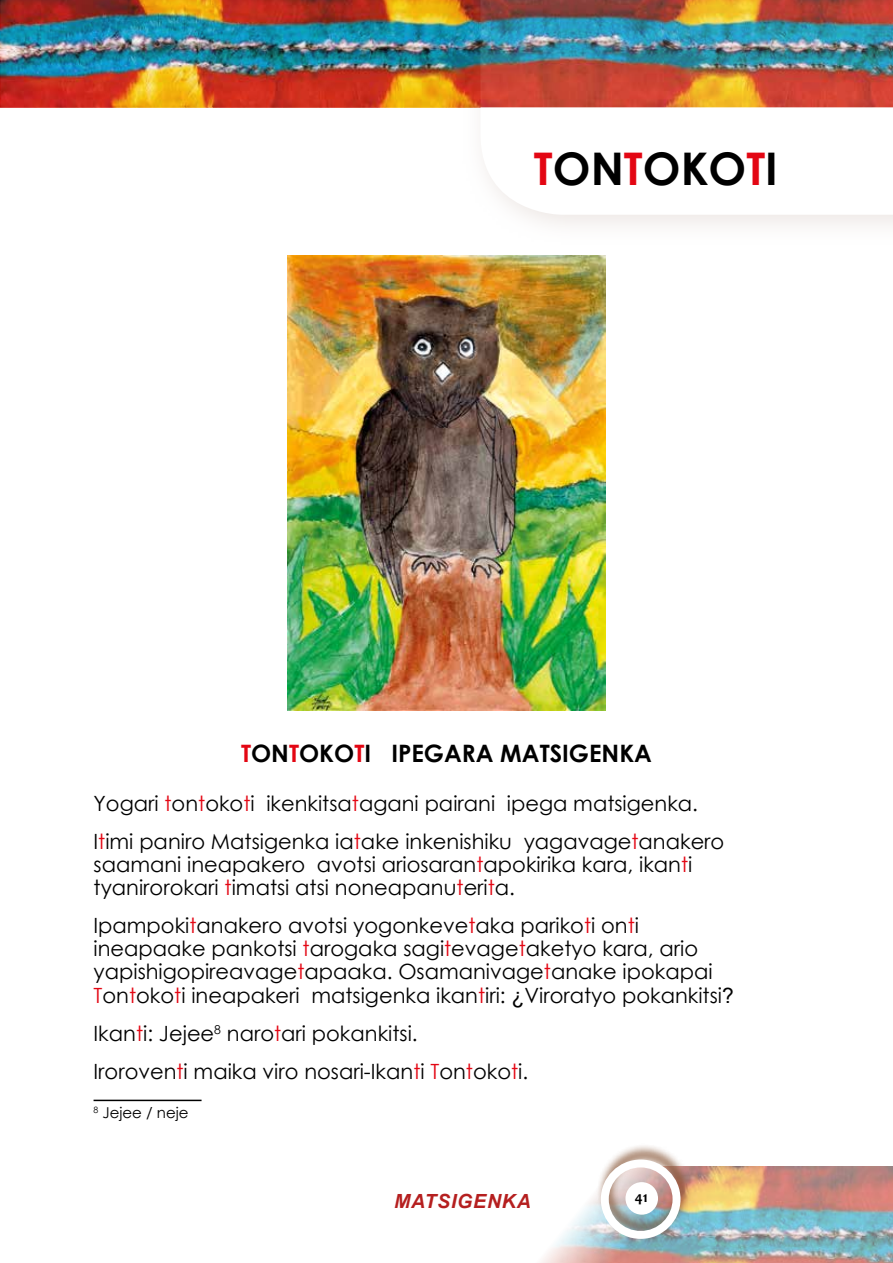
<style>
.page{position:relative;width:893px;height:1263px;background:#fff}
.page>*{position:absolute;margin:0;border:0;box-sizing:border-box;transform-origin:0 0}
.t1{font:700 45px "Century Gothic";color:#000}
.t2{font:700 24px "Century Gothic";color:#000}
.t3{font:21px/23.1px "Century Gothic";color:#000}
.t4{font:italic 700 19.5px "Arial";letter-spacing:.04em;color:#b51f1f}
.t5{font:15px "Century Gothic";color:#000}
.t6{font:700 15px "Candara";color:#000}
.s1{color:#e30613}
.s2{font-family:"Arial"}
</style>
<div class="page">
<img style="left:541px;top:1167px;width:352px;height:96px">
<div style="left:596px;top:1143px;width:96px;height:96px;background:#7a4320;opacity:.75"></div>
<img style="left:601px;top:1159px;width:79px;height:80px">
<div style="left:625px;top:1182px;width:33px;height:33px;background:#fff;border-radius:50%"></div>
<div style="left:462px;top:0;width:431px;height:246px;background:linear-gradient(to right,#fcfcfb,#f9f6f6)"></div>
<svg style="left:480px;top:107px;width:413px;height:108px"></svg>
<img style="left:0;top:0;width:893px;height:107px">
<hr style="left:94px;top:1100px;width:108px;height:1px;background:#000">
<img style="left:287px;top:255px;width:319px;height:455px">
<h1 class="t1" style="left:534px;top:134px;width:245px"><span class="s1">T</span>ON<span class="s1">T</span>OKO<span class="s1">T</span>I</h1>
<p class="t2" style="left:241px;top:735px;width:412px"><span class="s1">T</span>ON<span class="s1">T</span>OKO<span class="s1">T</span>I IPEGARA MATSIGENKA</p>
<p class="t3" style="left:94px;top:784px;width:632px;line-height:38.1px">Yogari <span class="s1">t</span>on<span class="s1">t</span>oko<span class="s1">t</span>i ikenkitsa<span class="s1">t</span>agani pairani ipega matsigenka.<br>I<span class="s1">t</span>imi paniro Matsigenka ia<span class="s1">t</span>ake inkenishiku yagavage<span class="s1">t</span>anakero</p>
<p class="t3" style="left:94px;top:852px;width:600px">saamani ineapakero avotsi ariosaran<span class="s1">t</span>apokirika kara, ikan<span class="s1">t</span>i tyanirorokari <span class="s1">t</span>imatsi atsi noneapanu<span class="s1">t</span>eri<span class="s1">t</span>a.</p>
<p class="t3" style="left:94px;top:914px;width:642px">Ipampoki<span class="s1">t</span>anakero avotsi yogonkeve<span class="s1">t</span>aka pariko<span class="s1">t</span>i on<span class="s1">t</span>i ineapaake pankotsi <span class="s1">t</span>arogaka sagi<span class="s1">t</span>evage<span class="s1">t</span>aketyo kara, ario yapishigopireavage<span class="s1">t</span>apaaka. Osamanivage<span class="s1">t</span>anake ipokapai <span class="s1">T</span>on<span class="s1">t</span>oko<span class="s1">t</span>i ineapakeri matsigenka ikan<span class="s1">t</span>iri: <span class="s2">¿</span>Viroratyo pokankitsi<span class="s2">?</span></p>
<p class="t3" style="left:94px;top:1014px;width:436px;line-height:38.1px">Ikan<span class="s1">t</span>i: Jejee<sup>8</sup> naro<span class="s1">t</span>ari pokankitsi.<br>Iroroven<span class="s1">t</span>i maika viro nosari-Ikan<span class="s1">t</span>i <span class="s1">T</span>on<span class="s1">t</span>oko<span class="s1">t</span>i.</p>
<p class="t5" style="left:94px;top:1102px;width:97px"><sup>8</sup> Jejee / neje</p>
<p class="t4" style="left:394px;top:1188px;width:138px">MATSIGENKA</p>
<p class="t6" style="left:635px;top:1188px;width:15px">41</p>
</div>
